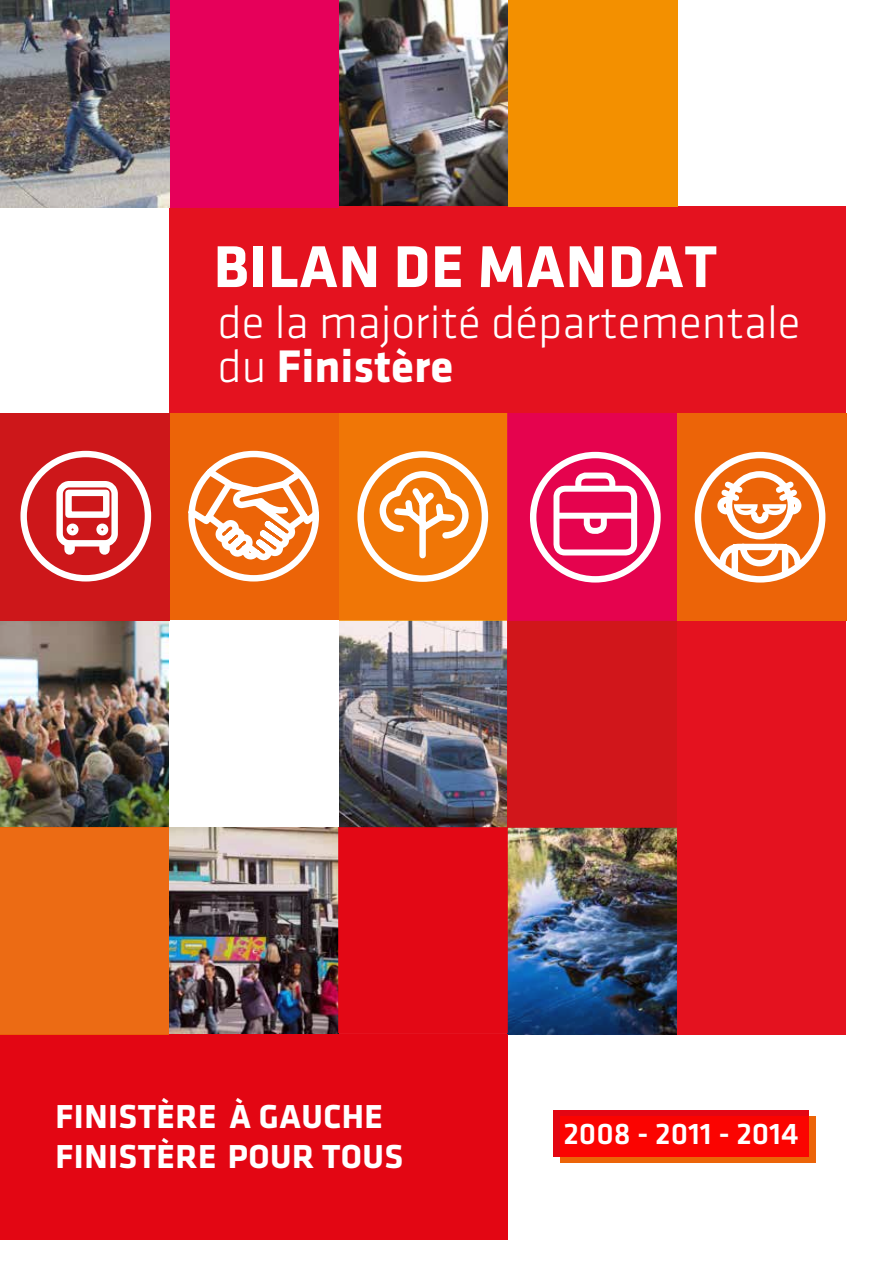
<style>
.page{position:relative;width:893px;height:1263px;background:#fff}
.page>*{position:absolute;margin:0;border:0;box-sizing:border-box;transform-origin:0 0}
.t1{font:700 61.2px "Klavika";letter-spacing:.015em;color:#fff}
.t2{font:47.4px "Klavika Light OSF";color:#fff}
.t3{font:700 47.4px "Klavika";color:#fff}
.t4{font:700 34.5px/39.6px "Klavika";letter-spacing:.015em;color:#fff}
.t5{font:500 31.05px "Klavika";color:#fff}
.s1{font-family:"Klavika Light OSF";font-weight:400}
</style>
<div class="page">
<div style="left:169px;top:206px;width:677px;height:828px;background:#e4121f"></div>
<img style="left:0;top:734px;width:169px;height:93px">
<img style="left:338px;top:620px;width:170px;height:207px">
<img style="left:508px;top:827px;width:169px;height:207px">
<img style="left:339px;top:0;width:169px;height:206px">
<img style="left:169px;top:827px;width:169px;height:207px">
<img style="left:0;top:0;width:170px;height:207px">
<div style="left:170px;top:0;width:169px;height:207px;background:#e6005a"></div>
<div style="left:508px;top:620px;width:169px;height:207px;background:#cd171a"></div>
<div style="left:338px;top:413px;width:170px;height:207px;background:#f07606"></div>
<div style="left:508px;top:0;width:170px;height:206px;background:#f39000"></div>
<div style="left:677px;top:413px;width:169px;height:207px;background:#ec6408"></div>
<svg style="left:560px;top:1116px;width:255px;height:46px;background:#ee5607"></svg>
<svg style="left:484px;top:494px;width:5px;height:46px"></svg>
<div style="left:338px;top:827px;width:170px;height:206px;background:#e30613"></div>
<div style="left:169px;top:620px;width:169px;height:207px;background:#fff"></div>
<div style="left:338px;top:1034px;width:170px;height:205px;background:#e30613"></div>
<div style="left:169px;top:1034px;width:180px;height:205px;background:#e30613"></div>
<div style="left:0;top:1034px;width:176px;height:205px;background:#e30613"></div>
<div style="left:0;top:827px;width:169px;height:207px;background:#ec6b14"></div>
<img style="left:0;top:413px;width:484px;height:321px">
<svg style="left:694px;top:451px;width:132px;height:132px"></svg>
<svg style="left:554px;top:1110px;width:255px;height:46px;background:#f70403"></svg>
<div style="left:508px;top:413px;width:169px;height:207px;background:#e5034e"></div>
<div style="left:530px;top:452px;width:131px;height:130px;border:6px solid #fff;border-radius:50%"></div>
<div style="left:553px;top:486px;width:84px;height:69px;border:6px solid #fff;border-radius:9px"></div>
<svg style="left:572px;top:469px;width:46px;height:26px"></svg>
<svg style="left:581px;top:512px;width:29px;height:25px"></svg>
<div style="left:557px;top:513px;width:77px;height:6px;background:#fff"></div>
<h1 class="t1" style="left:214px;top:233px;width:505px">BILAN DE MANDAT</h1>
<h2 class="t2" style="left:217px;top:298px;width:584px">de la majorité départementale</h2>
<h2 class="t3" style="left:217px;top:340px;width:237px"><span class="s1">du</span> Finistère</h2>
<p class="t4" style="left:56px;top:1097px;width:349px">FINISTÈRE À GAUCHE<br>FINISTÈRE POUR TOUS</p>
<p class="t5" style="left:563px;top:1116px;width:237px">2008 - 2011 - 2014</p>
</div>
